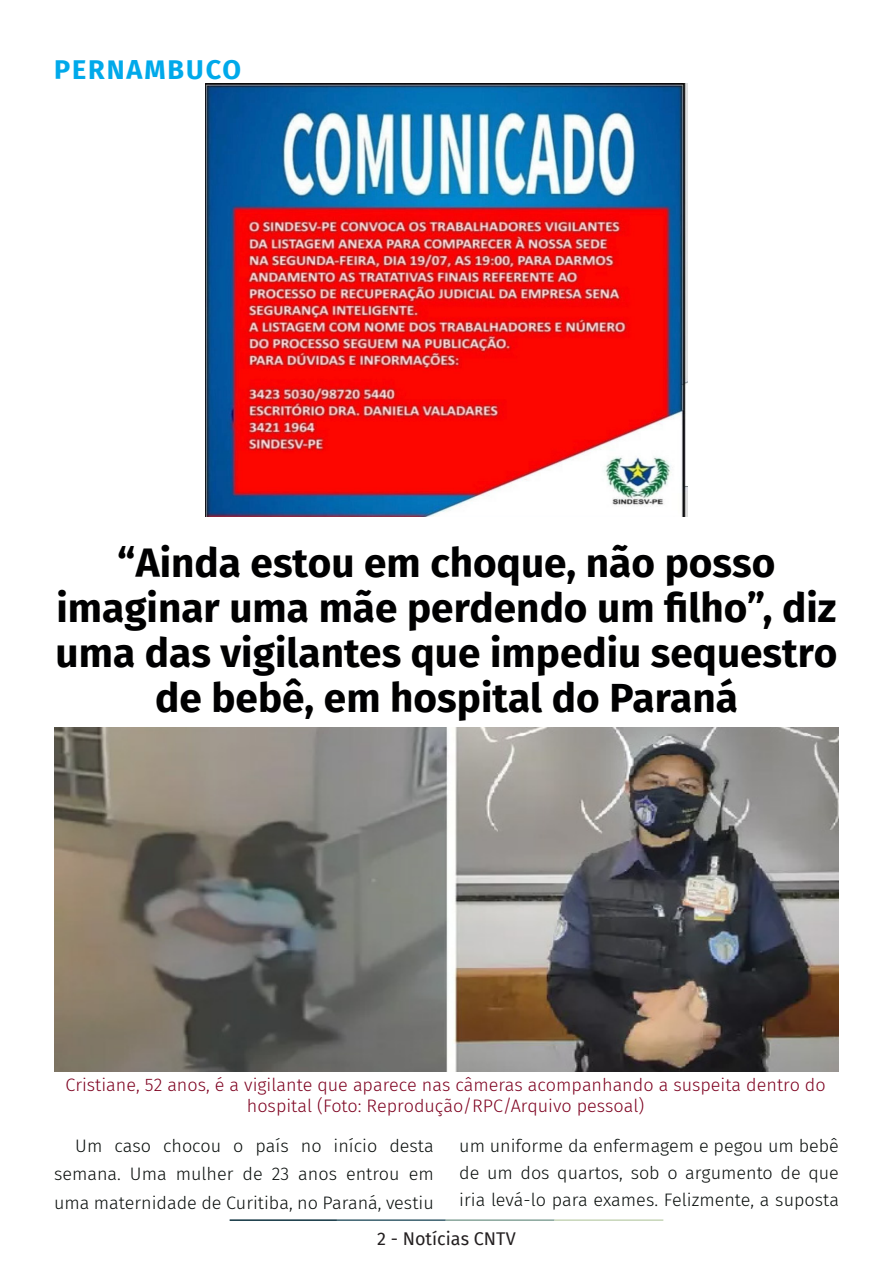
<style>
.page{position:relative;width:893px;height:1263px;background:#fff}
.page>*{position:absolute;margin:0;border:0;box-sizing:border-box;transform-origin:0 0}
.t1{font:700 40.5px/45px "Fira Sans";color:#000001;text-align:center}
.t2{font:700 27px "Fira Sans";letter-spacing:.07em;color:#00a9ea}
.t3{font:300 18px/28.5px "Fira Sans";color:#080d0b;text-align:justify}
.t4{font:300 18px/21px "Fira Sans";color:#7e0220;text-align:center}
.t5{font:18px "Fira Sans";color:#231f20}
</style>
<div class="page">
<hr style="left:230px;top:1219px;width:107px;height:2px;background:#0e323f">
<hr style="left:337px;top:1219px;width:109px;height:2px;background:#3a5f6d">
<hr style="left:446px;top:1219px;width:109px;height:2px;background:#87a59a">
<hr style="left:555px;top:1219px;width:108px;height:2px;background:#c6d5b7">
<img style="left:206px;top:84px;width:481px;height:433px">
<img style="left:54px;top:727px;width:785px;height:344px">
<p class="t2" style="left:54px;top:47px;width:189px">PERNAMBUCO</p>
<p class="t1" style="left:56px;top:537px;width:783px">“Ainda estou em choque, não posso imaginar uma mãe perdendo um filho”, diz uma das vigilantes que impediu sequestro de bebê, em hospital do Paraná</p>
<p class="t4" style="left:65px;top:1074px;width:762px">Cristiane, 52 anos, é a vigilante que aparece nas câmeras acompanhando a suspeita dentro do hospital (Foto: Reprodução/RPC/Arquivo pessoal)</p>
<p class="t3" style="left:54px;top:1131px;width:381px;text-indent:21px">Um caso chocou o país no início desta semana. Uma mulher de 23 anos entrou em uma maternidade de Curitiba, no Paraná, vestiu</p>
<p class="t3" style="left:459px;top:1132px;width:381px;line-height:27px">um uniforme da enfermagem e pegou um bebê de um dos quartos, sob o argumento de que iria levá-lo para exames. Felizmente, a suposta</p>
<p class="t5" style="left:377px;top:1225px;width:140px">2 - Notícias CNTV</p>
</div>
